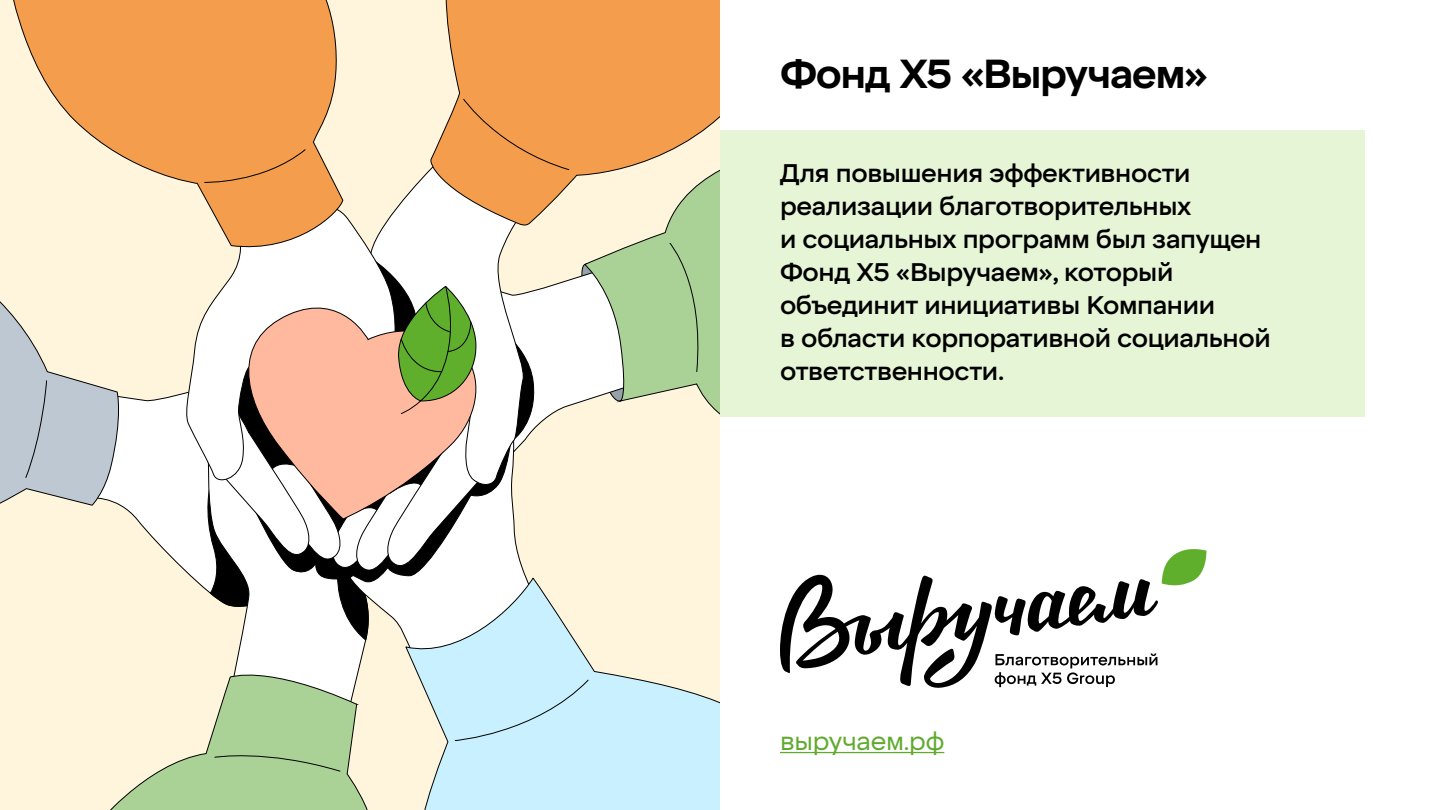
<style>
.page{position:relative;width:1440px;height:810px;background:#fff}
.page>*{position:absolute;margin:0;border:0;box-sizing:border-box;transform-origin:0 0}
.t1{font:700 40.5px "X5 Sans";letter-spacing:-.035em;color:#000}
.t2{font:500 25.5px/33px "X5 Sans";letter-spacing:-.015em;color:#000}
.t3{font:25.5px "X5 Sans";letter-spacing:-.01em;color:#61aa30}
</style>
<div class="page">
<div style="left:720px;top:131px;width:645px;height:286px;background:#e6f5d6"></div>
<div style="left:0;top:0;width:720px;height:810px;background:#fff5dc"></div>
<div style="left:236px;top:641px;width:77px;height:23px;background:#fff"></div>
<svg style="left:313px;top:641px;width:53px;height:23px"></svg>
<svg style="left:405px;top:641px;width:315px;height:169px;fill:#c8f0ff"></svg>
<div style="left:445px;top:0;width:275px;height:98px;background:#f39d4d"></div>
<svg style="left:13px;top:0;width:324px;height:98px;background:#f2a155"></svg>
<div style="left:454px;top:679px;width:135px;height:62px;background:#c8f0ff"></div>
<svg style="left:110px;top:664px;width:258px;height:146px"></svg>
<svg style="left:0;top:98px;width:720px;height:543px"></svg>
<hr style="left:780px;top:752px;width:164px;height:1px;background:#61aa30">
<svg style="left:780px;top:549px;width:426px;height:139px"></svg>
<h1 class="t1" style="left:780px;top:50px;width:430px">Фонд Х5 «Выручаем»</h1>
<p class="t2" style="left:780px;top:157px;width:492px">Для повышения эффективности реализации благотворительных<br>и социальных программ был запущен<br>Фонд Х5 «Выручаем», который объединит инициативы Компании<br>в области корпоративной социальной ответственности.</p>
<p class="t3" style="left:780px;top:726px;width:166px">выручаем.рф</p>
</div>
